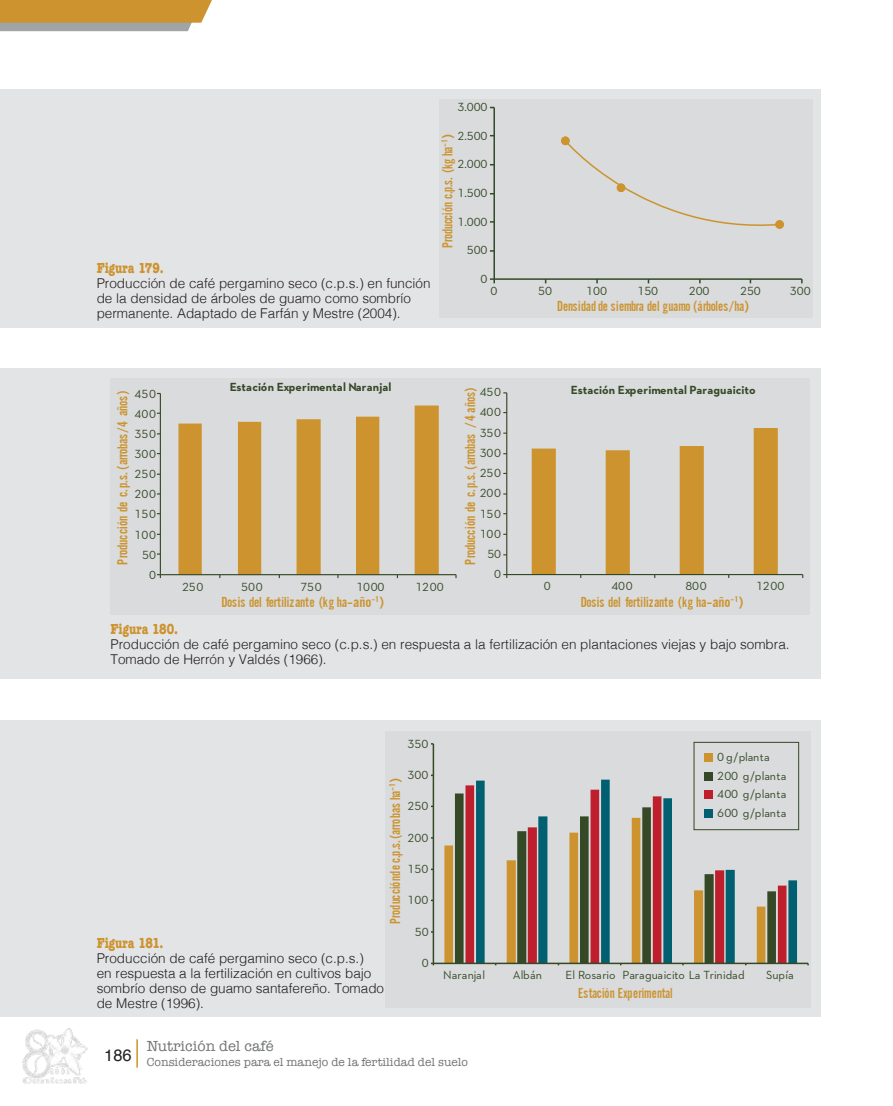
<style>
.page{position:relative;width:893px;height:1106px;background:#fff}
.page>*{position:absolute;margin:0;border:0;box-sizing:border-box;transform-origin:0 0}
.t1{font:16.5px "Helvetica";color:#231f20}
.t2{font:15px "Alternate Got No 2";letter-spacing:-.015em;color:#cc932e;scale:1.04 1}
.t3{font:15px "Alternate Got No 2";letter-spacing:-.015em;color:#cc932e}
.t4{font:15px "Alternate Got No 2";letter-spacing:.015em;color:#cc932e}
.t5{font:700 condensed 15px "American Typewriter";color:#cc932e}
.t6{font:15px "American Typewriter";color:#717375}
.t7{font:300 13.5px/15px "Helvetica";color:#231f20}
.t8{font:12px "Neutraface 2 Text";letter-spacing:-.005em;color:#354927}
.t9{font:700 12px "Neutraface 2 Text";letter-spacing:.01em;color:#354927}
.t10{font:12px "American Typewriter";color:#717375}
.t11{font:12px/18.6px "Neutraface 2 Text";letter-spacing:.015em;color:#354927}
</style>
<div class="page">
<img style="left:23px;top:1028px;width:64px;height:56px">
<hr style="left:136px;top:1039px;width:2px;height:28px;background:#cc932e">
<svg style="left:0;top:0;width:212px;height:31px;background:#c49c54"></svg>
<div style="left:0;top:89px;width:821px;height:238px;background:#e3e4e5"></div>
<div style="left:0;top:720px;width:821px;height:296px;background:#e3e4e5"></div>
<div style="left:439px;top:99px;width:374px;height:219px;background:#d9dbdc"></div>
<hr style="left:493px;top:107px;width:2px;height:172px;background:#354927">
<hr style="left:494px;top:278px;width:308px;height:2px;background:#354927">
<svg style="left:490px;top:278px;width:5px;height:5px"></svg>
<div style="left:775px;top:220px;width:9px;height:9px;background:#cc932e;border-radius:50%"></div>
<div style="left:561px;top:136px;width:9px;height:9px;background:#cc932e;border-radius:50%"></div>
<svg style="left:565px;top:139px;width:216px;height:90px"></svg>
<div style="left:385px;top:731px;width:425px;height:276px;background:#d9dbdc"></div>
<svg style="left:444px;top:845px;width:9px;height:117px"></svg>
<svg style="left:455px;top:793px;width:9px;height:169px;background:#3c502f"></svg>
<svg style="left:465px;top:785px;width:10px;height:177px;background:#c23845"></svg>
<svg style="left:476px;top:779px;width:321px;height:183px"></svg>
<hr style="left:433px;top:744px;width:1px;height:219px;background:#354927">
<hr style="left:433px;top:962px;width:375px;height:2px;background:#354927">
<div style="left:704px;top:753px;width:8px;height:8px;background:#cc932e"></div>
<div style="left:704px;top:771px;width:8px;height:9px;background:#354927"></div>
<div style="left:704px;top:790px;width:8px;height:9px;background:#bf1e2d"></div>
<div style="left:704px;top:809px;width:8px;height:8px;background:#006072"></div>
<div style="left:694px;top:742px;width:105px;height:88px;border:1px solid #354927"></div>
<div style="left:0;top:367px;width:821px;height:311px;background:#e3e4e5"></div>
<div style="left:111px;top:378px;width:699px;height:237px;background:#d9dbdc"></div>
<svg style="left:178px;top:405px;width:261px;height:169px"></svg>
<hr style="left:160px;top:393px;width:1px;height:181px;background:#354927">
<hr style="left:160px;top:574px;width:296px;height:1px;background:#354927">
<svg style="left:157px;top:574px;width:4px;height:4px"></svg>
<hr style="left:506px;top:393px;width:1px;height:181px;background:#354927">
<hr style="left:507px;top:574px;width:296px;height:1px;background:#354927">
<svg style="left:532px;top:428px;width:246px;height:150px"></svg>
<p class="t8" style="left:457px;top:100px;width:32px">3.000</p>
<p class="t5" style="left:97px;top:256px;width:69px">Figura 179.</p>
<p class="t7" style="left:97px;top:275px;width:335px">Producción de café pergamino seco (c.p.s.) en función de la densidad de árboles de guamo como sombrío permanente. Adaptado de Farfán y Mestre (2004).</p>
<p class="t8" style="left:457px;top:128px;width:32px">2.500</p>
<p class="t3" style="left:440px;top:248px;width:116px;rotate:-90deg">Producción c.p.s. (kg ha<sup>–1</sup>)</p>
<p class="t8" style="left:457px;top:157px;width:32px">2.000</p>
<p class="t8" style="left:457px;top:185px;width:32px">1.500</p>
<p class="t8" style="left:457px;top:214px;width:32px">1.000</p>
<p class="t8" style="left:467px;top:243px;width:22px">500</p>
<p class="t8" style="left:481px;top:271px;width:8px">0</p>
<p class="t8" style="left:490px;top:283px;width:8px">0</p>
<p class="t8" style="left:538px;top:283px;width:15px">50</p>
<p class="t8" style="left:586px;top:283px;width:22px">100</p>
<p class="t8" style="left:637px;top:283px;width:22px">150</p>
<p class="t8" style="left:689px;top:283px;width:22px">200</p>
<p class="t8" style="left:740px;top:283px;width:22px">250</p>
<p class="t8" style="left:790px;top:283px;width:22px">300</p>
<p class="t3" style="left:557px;top:298px;width:194px">Densidad de siembra del guamo (árboles/ha)</p>
<p class="t8" style="left:135px;top:386px;width:23px">450</p>
<p class="t2" style="left:115px;top:564px;width:169px;rotate:-90deg">Producción de c.p.s. (arrobas/4 años)</p>
<p class="t8" style="left:135px;top:406px;width:23px">400</p>
<p class="t8" style="left:135px;top:426px;width:23px">350</p>
<p class="t8" style="left:135px;top:446px;width:23px">300</p>
<p class="t8" style="left:135px;top:466px;width:23px">250</p>
<p class="t8" style="left:135px;top:487px;width:23px">200</p>
<p class="t8" style="left:135px;top:507px;width:23px">150</p>
<p class="t8" style="left:135px;top:527px;width:23px">100</p>
<p class="t8" style="left:142px;top:547px;width:15px">50</p>
<p class="t8" style="left:149px;top:567px;width:8px">0</p>
<p class="t9" style="left:230px;top:379px;width:163px">Estación Experimental Naranjal</p>
<p class="t8" style="left:182px;top:579px;width:23px">250</p>
<p class="t8" style="left:241px;top:579px;width:23px">500</p>
<p class="t8" style="left:300px;top:579px;width:23px">750</p>
<p class="t8" style="left:356px;top:579px;width:30px">1000</p>
<p class="t8" style="left:416px;top:579px;width:30px">1200</p>
<p class="t2" style="left:222px;top:594px;width:158px">Dosis del fertilizante (kg ha–año<sup>–1</sup>)</p>
<p class="t2" style="left:462px;top:565px;width:172px;rotate:-90deg">Producción de c.p.s. (arrobas /4 años)</p>
<p class="t9" style="left:571px;top:382px;width:186px">Estación Experimental Paraguaicito</p>
<p class="t2" style="left:581px;top:594px;width:158px">Dosis del fertilizante (kg ha–año<sup>–1</sup>)</p>
<p class="t8" style="left:480px;top:385px;width:23px">450</p>
<p class="t8" style="left:480px;top:405px;width:23px">400</p>
<p class="t8" style="left:480px;top:425px;width:23px">350</p>
<p class="t8" style="left:480px;top:445px;width:23px">300</p>
<p class="t8" style="left:480px;top:465px;width:23px">250</p>
<p class="t8" style="left:480px;top:486px;width:23px">200</p>
<p class="t8" style="left:480px;top:506px;width:23px">150</p>
<p class="t8" style="left:480px;top:526px;width:23px">100</p>
<p class="t8" style="left:487px;top:546px;width:15px">50</p>
<p class="t8" style="left:494px;top:567px;width:8px">0</p>
<p class="t8" style="left:544px;top:579px;width:8px">0</p>
<p class="t8" style="left:611px;top:579px;width:23px">400</p>
<p class="t8" style="left:685px;top:579px;width:23px">800</p>
<p class="t8" style="left:756px;top:579px;width:30px">1200</p>
<p class="t5" style="left:111px;top:617px;width:69px">Figura 180.</p>
<p class="t7" style="left:111px;top:635px;width:681px">Producción de café pergamino seco (c.p.s.) en respuesta a la fertilización en plantaciones viejas y bajo sombra.<br>Tomado de Herrón y Valdés (1966).</p>
<p class="t8" style="left:408px;top:736px;width:23px">350</p>
<p class="t8" style="left:408px;top:767px;width:23px">300</p>
<p class="t4" style="left:387px;top:924px;width:148px;rotate:-90deg">Producción de c.p.s. (arrobas ha<sup>–1</sup>)</p>
<p class="t8" style="left:408px;top:798px;width:23px">250</p>
<p class="t8" style="left:408px;top:830px;width:23px">200</p>
<p class="t8" style="left:408px;top:861px;width:23px">150</p>
<p class="t8" style="left:408px;top:892px;width:23px">100</p>
<p class="t5" style="left:97px;top:930px;width:68px">Figura 181.</p>
<p class="t7" style="left:97px;top:949px;width:289px">Producción de café pergamino seco (c.p.s.)<br>en respuesta a la fertilización en cultivos bajo sombrío denso de guamo santafereño. Tomado de Mestre (1996).</p>
<p class="t8" style="left:415px;top:924px;width:15px">50</p>
<p class="t8" style="left:422px;top:955px;width:8px">0</p>
<p class="t11" style="left:717px;top:747px;width:71px">0 g/planta<br>200 g/planta<br>400 g/planta<br>600 g/planta</p>
<p class="t8" style="left:443px;top:967px;width:43px">Naranjal</p>
<p class="t8" style="left:513px;top:967px;width:31px">Albán</p>
<p class="t8" style="left:566px;top:967px;width:181px">El Rosario Paraguaicito La Trinidad</p>
<p class="t8" style="left:766px;top:967px;width:29px">Supía</p>
<p class="t3" style="left:578px;top:985px;width:96px">Estación Experimental</p>
<p class="t1" style="left:104px;top:1042px;width:29px">186</p>
<p class="t6" style="left:147px;top:1034px;width:128px">Nutrición del café</p>
<p class="t10" style="left:147px;top:1052px;width:323px">Consideraciones para el manejo de la fertilidad del suelo</p>
</div>
